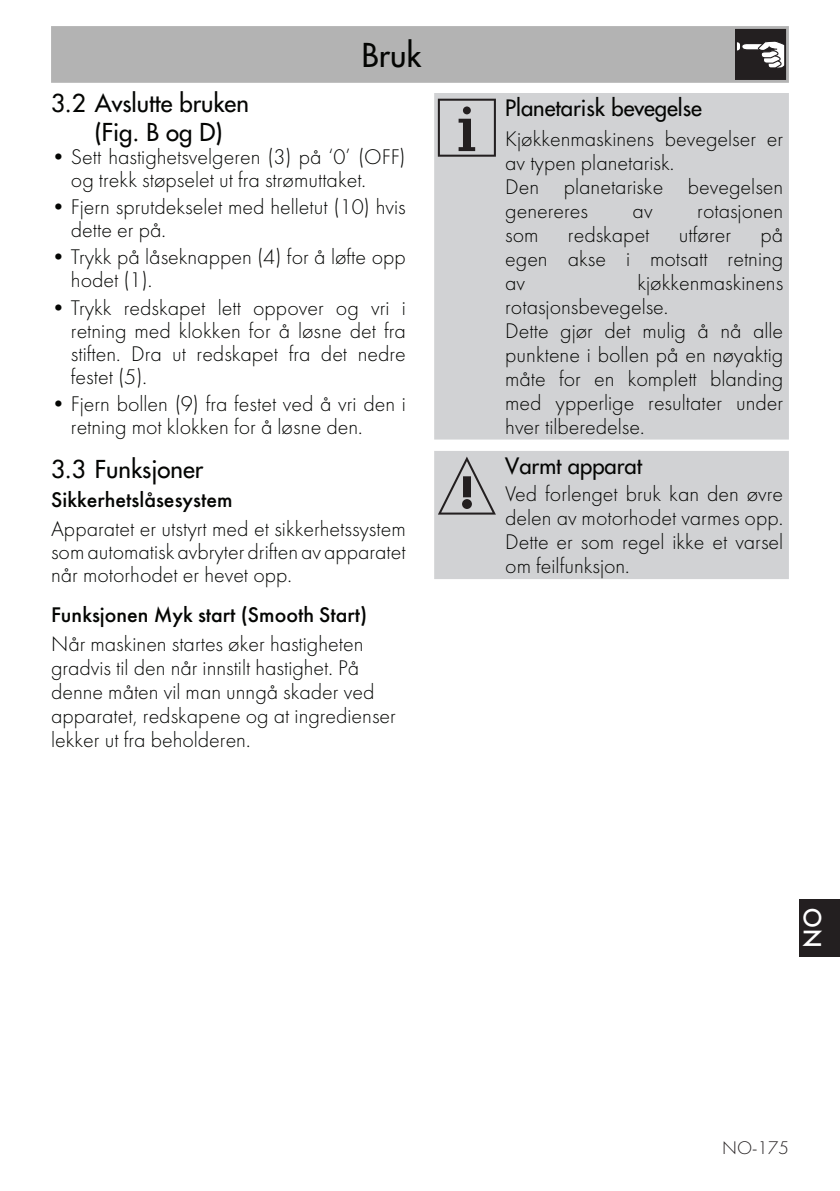
<style>
.page{position:relative;width:840px;height:1191px;background:#fff}
.page>*{position:absolute;margin:0;border:0;box-sizing:border-box;transform-origin:0 0}
.t1{font:32px "Futura";color:#040503}
.t2{font:500 26px "Futura";color:#fff}
.t3{font:24px/28.8px "Futura";color:#040503}
.Avvertenze{font:300 22px/24px "Futura";color:#040503}
.Testo{font:300 22px/23px "Futura";color:#040503;text-align:justify}
.Testo-2{font:500 22px "Futura";color:#040503}
.Avvertenze-2{font:22px "Futura";color:#040503}
.Testo-3{font:22px "Futura";color:#040503}
.t4{font:300 19px "Futura";color:#231f20}
</style>
<div class="page">
<div style="left:799px;top:898px;width:40px;height:58px;background:#231f20"></div>
<div style="left:51px;top:26px;width:737px;height:57px;background:#b3b3b3"></div>
<svg style="left:734px;top:29px;width:51px;height:51px;background:#504d4e"></svg>
<div style="left:434px;top:93px;width:354px;height:346px;background:#d1d2d4"></div>
<svg style="left:437px;top:99px;width:58px;height:58px;background:#aaaaab"></svg>
<div style="left:434px;top:451px;width:354px;height:128px;background:#d1d2d4"></div>
<svg style="left:437px;top:456px;width:58px;height:58px;background:#b3b3b5"></svg>
<h1 class="t1" style="left:361px;top:34px;width:61px">Bruk</h1>
<p class="t3" style="left:95px;top:89px;width:155px;text-indent:-44px">3.2 Avslutte bruken (Fig. B og D)</p>
<p class="Avvertenze" style="left:71px;top:145px;width:336px;line-height:23px;text-indent:-20px">• Sett hastighetsvelgeren (3) på ‘0’ (OFF) og trekk støpselet ut fra strømuttaket.</p>
<p class="Avvertenze" style="left:71px;top:195px;width:336px;line-height:23px;text-indent:-20px">• Fjern sprutdekselet med helletut (10) hvis dette er på.</p>
<p class="Avvertenze" style="left:71px;top:246px;width:336px;line-height:23px;text-indent:-20px">• Trykk på låseknappen (4) for å løfte opp hodet (1).</p>
<p class="Avvertenze" style="left:71px;top:296px;width:336px;line-height:23px;text-align:justify;text-indent:-20px">• Trykk redskapet lett oppover og vri i retning med klokken for å løsne det fra stiften. Dra ut redskapet fra det nedre festet (5).</p>
<p class="Avvertenze" style="left:71px;top:392px;width:336px;line-height:23px;text-indent:-20px">• Fjern bollen (9) fra festet ved å vri den i retning mot klokken for å løsne den.</p>
<p class="t3" style="left:51px;top:455px;width:153px">3.3 Funksjoner</p>
<p class="Testo-2" style="left:51px;top:486px;width:183px">Sikkerhetslåsesystem</p>
<p class="Testo" style="left:51px;top:517px;width:356px">Apparatet er utstyrt med et sikkerhetssystem som automatisk avbryter driften av apparatet når motorhodet er hevet opp.</p>
<p class="Testo-2" style="left:51px;top:601px;width:317px">Funksjonen Myk start (Smooth Start)</p>
<p class="Avvertenze" style="left:51px;top:632px;width:346px">Når maskinen startes øker hastigheten gradvis til den når innstilt hastighet. På denne måten vil man unngå skader ved apparatet, redskapene og at ingredienser lekker ut fra beholderen.</p>
<p class="Avvertenze-2" style="left:505px;top:94px;width:198px">Planetarisk bevegelse</p>
<p class="Avvertenze" style="left:505px;top:127px;width:279px">Kjøkkenmaskinens bevegelser er av typen planetarisk.</p>
<p class="Avvertenze" style="left:505px;top:175px;width:279px">Den planetariske bevegelsen genereres</p>
<p class="Avvertenze" style="left:632px;top:199px;width:21px">av</p>
<p class="Avvertenze" style="left:696px;top:199px;width:87px">rotasjonen</p>
<p class="Avvertenze" style="left:505px;top:223px;width:35px">som</p>
<p class="Avvertenze" style="left:567px;top:223px;width:83px">redskapet</p>
<p class="Avvertenze" style="left:678px;top:223px;width:54px">utfører</p>
<p class="Avvertenze" style="left:505px;top:223px;width:279px;text-align:justify;text-indent:255px">på egen akse i motsatt retning av</p>
<p class="Avvertenze" style="left:505px;top:271px;width:279px;text-indent:132px">kjøkkenmaskinens rotasjonsbevegelse.</p>
<p class="Avvertenze" style="left:505px;top:319px;width:279px;text-align:justify">Dette gjør det mulig å nå alle punktene i bollen på en nøyaktig måte for en komplett blanding med ypperlige resultater under hver tilberedelse.</p>
<p class="Testo-3" style="left:505px;top:451px;width:138px">Varmt apparat</p>
<p class="Avvertenze" style="left:505px;top:482px;width:279px;text-align:justify">Ved forlenget bruk kan den øvre delen av motorhodet varmes opp.<br>Dette er som regel ikke et varsel om feilfunksjon.</p>
<p class="t2" style="left:796px;top:947px;width:41px;rotate:-90deg">NO</p>
<p class="t4" style="left:721px;top:1136px;width:68px">NO-175</p>
</div>
